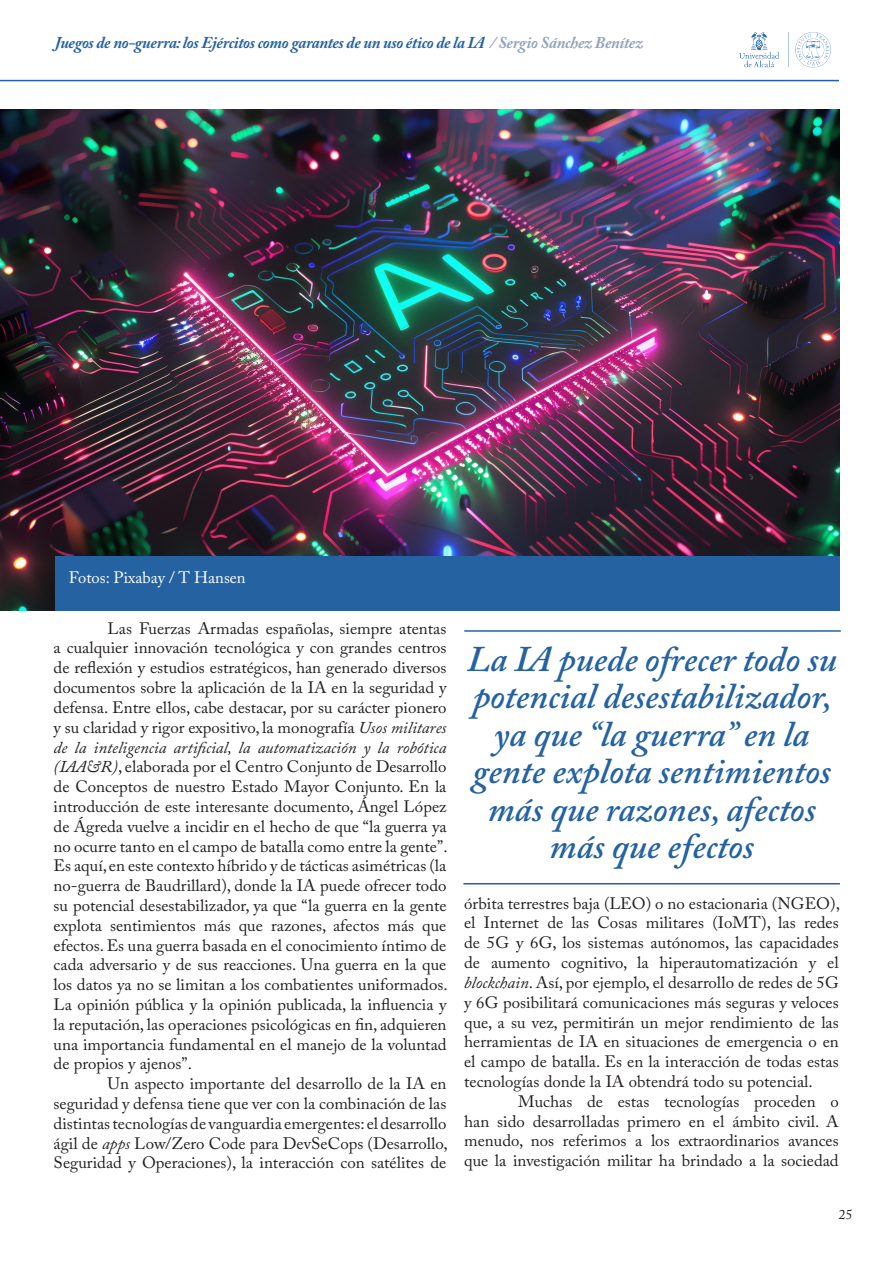
<style>
.page{position:relative;width:893px;height:1263px;background:#fff}
.page>*{position:absolute;margin:0;border:0;box-sizing:border-box;transform-origin:0 0}
.t1{font:italic 600 36px/37.5px "Adobe Caslon Pro";color:#2562a1;text-align:center}
.t2{font:16.5px/19.8px "Adobe Caslon Pro";color:#231f20;text-align:justify}
.t3{font:italic 700 16.5px "Adobe Caslon Pro";letter-spacing:-.02em;color:#2562a1}
.t4{font:16.5px "Adobe Caslon Pro";color:#fff}
.t5{font:13.5px "Adobe Caslon Pro";color:#231f20}
.s1{color:#93a5b9}
.s2{font-style:italic}
</style>
<div class="page">
<hr style="left:0;top:80px;width:839px;height:1px;background:#2562a1">
<img style="left:739px;top:32px;width:92px;height:36px">
<img style="left:0;top:109px;width:840px;height:501px">
<div style="left:55px;top:556px;width:785px;height:54px;background:#2562a1"></div>
<hr style="left:463px;top:883px;width:377px;height:1px;background:#2562a1">
<hr style="left:464px;top:630px;width:377px;height:2px;background:#2562a1">
<p class="t3" style="left:54px;top:33px;width:591px">Juegos de no-guerra: los Ejércitos como garantes de un uso ético de la IA <span class="s1">/ Sergio Sánchez Benítez</span></p>
<p class="t4" style="left:69px;top:568px;width:178px">Fotos: Pixabay / T Hansen</p>
<p class="t2" style="left:54px;top:618px;width:396px;text-indent:54px">Las Fuerzas Armadas españolas, siempre atentas a cualquier innovación tecnológica y con grandes centros de reflexión y estudios estratégicos, han generado diversos documentos sobre la aplicación de la IA en la seguridad y defensa. Entre ellos, cabe destacar, por su carácter pionero y su claridad y rigor expositivo, la monografía <span class="s2">Usos militares de la inteligencia artificial, la automatización y la robótica (IAA&amp;R)</span>, elaborada por el Centro Conjunto de Desarrollo de Conceptos de nuestro Estado Mayor Conjunto. En la introducción de este interesante documento, Ángel López de Ágreda vuelve a incidir en el hecho de que “la guerra ya no ocurre tanto en el campo de batalla como entre la gente”.<br>Es aquí, en este contexto híbrido y de tácticas asimétricas (la no-guerra de Baudrillard), donde la IA puede ofrecer todo su potencial desestabilizador, ya que “la guerra en la gente explota sentimientos más que razones, afectos más que efectos. Es una guerra basada en el conocimiento íntimo de cada adversario y de sus reacciones. Una guerra en la que los datos ya no se limitan a los combatientes uniformados.<br>La opinión pública y la opinión publicada, la influencia y la reputación, las operaciones psicológicas en fin, adquieren una importancia fundamental en el manejo de la voluntad de propios y ajenos”.</p>
<p class="t2" style="left:54px;top:1073px;width:396px;text-indent:54px">Un aspecto importante del desarrollo de la IA en seguridad y defensa tiene que ver con la combinación de las distintas tecnologías de vanguardia emergentes: el desarrollo ágil de <span class="s2">apps</span> Low/Zero Code para DevSeCops (Desarrollo, Seguridad y Operaciones), la interacción con satélites de</p>
<p class="t1" style="left:467px;top:639px;width:371px">La IA puede ofrecer todo su potencial desestabilizador, ya que “la guerra” en la gente explota sentimientos más que razones, afectos más que efectos</p>
<p class="t2" style="left:464px;top:893px;width:377px">órbita terrestres baja (LEO) o no estacionaria (NGEO), el Internet de las Cosas militares (IoMT), las redes de 5G y 6G, los sistemas autónomos, las capacidades de aumento cognitivo, la hiperautomatización y el <span class="s2">blockchain</span>. Así, por ejemplo, el desarrollo de redes de 5G y 6G posibilitará comunicaciones más seguras y veloces que, a su vez, permitirán un mejor rendimiento de las herramientas de IA en situaciones de emergencia o en el campo de batalla. Es en la interacción de todas estas tecnologías donde la IA obtendrá todo su potencial.</p>
<p class="t2" style="left:464px;top:1091px;width:376px;text-indent:54px">Muchas de estas tecnologías proceden o han sido desarrolladas primero en el ámbito civil. A menudo, nos referimos a los extraordinarios avances que la investigación militar ha brindado a la sociedad</p>
<p class="t5" style="left:839px;top:1206px;width:15px">25</p>
</div>
